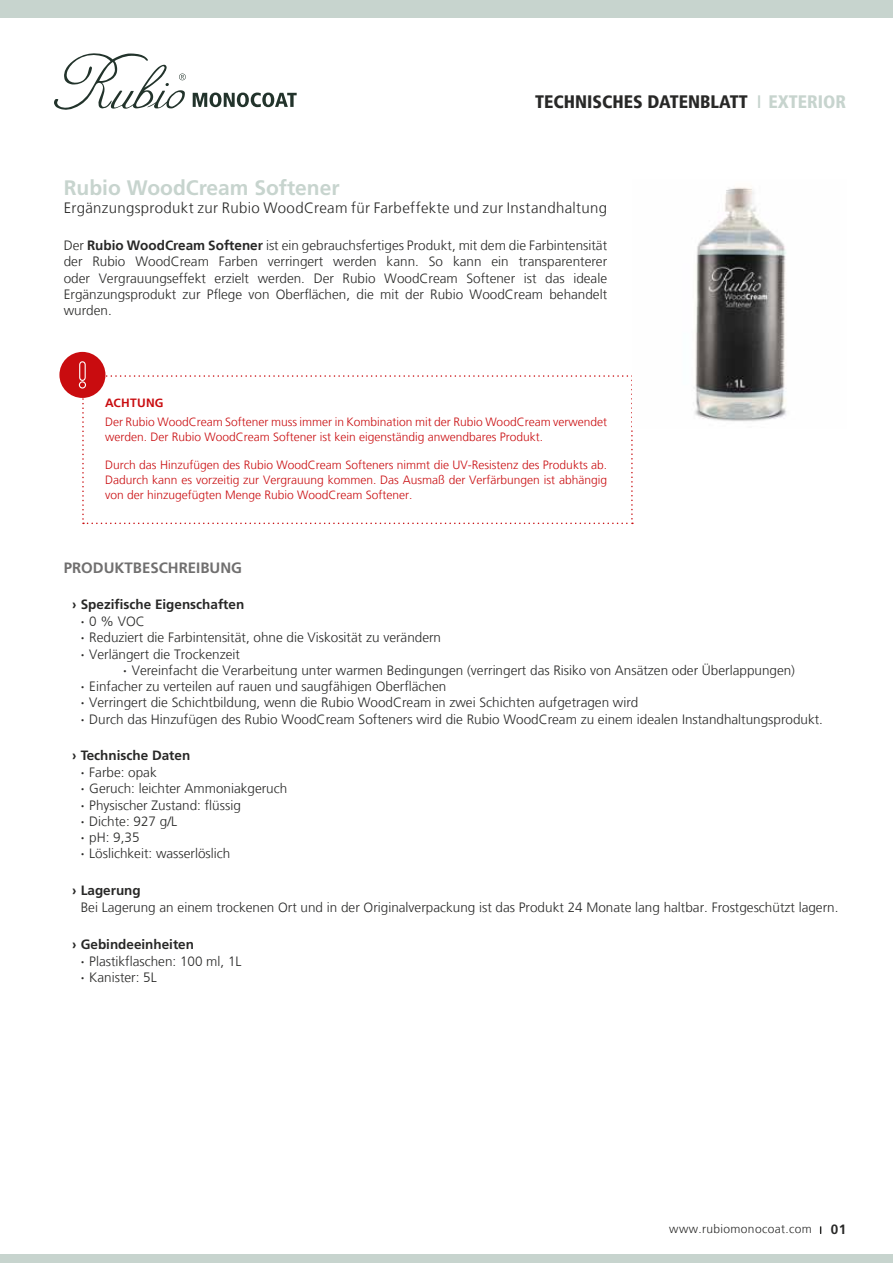
<style>
.page{position:relative;width:893px;height:1263px;background:#fff}
.page>*{position:absolute;margin:0;border:0;box-sizing:border-box;transform-origin:0 0}
.t1{font:700 21px "Frutiger LT Std";color:#c7d4ce}
.t2{font:900 condensed 18px "Frutiger 77";color:#282827}
.t3{font:300 15px "Frutiger LT";letter-spacing:.02em;color:#282827}
.t4{font:700 15px "Frutiger LT Std";color:#706f6f}
.t5{font:300 13.5px/16.2px "Frutiger LT";color:#282827}
.t6{font:700 13.5px "Frutiger LT Std";color:#282827}
.t7{font:300 12px/15px "Frutiger LT";color:#c90c0f}
.t8{font:300 12px "Frutiger LT";letter-spacing:.03em;color:#282827}
.t9{font:700 12px "Frutiger LT";letter-spacing:.02em;color:#c90c0f}
.s1{color:#c7d4ce}
.s2{font-weight:700}
.s3{font-family:"Frutiger LT Std";font-weight:700;font-size:9.15px}
.s4{font-family:"Frutiger LT Std";font-weight:700;font-size:13.5px}
</style>
<div class="page">
<div style="left:59px;top:352px;width:46px;height:46px;background:#c90c0f;border-radius:50%"></div>
<svg style="left:78px;top:361px;width:555px;height:163px"></svg>
<svg style="left:54px;top:53px;width:132px;height:57px"></svg>
<svg style="left:193px;top:93px;width:104px;height:14px"></svg>
<div style="left:0;top:0;width:893px;height:18px;background:#c7d4ce"></div>
<div style="left:0;top:1254px;width:893px;height:9px;background:#c7d4ce"></div>
<img style="left:694px;top:187px;width:93px;height:235px">
<h2 class="t2" style="left:535px;top:91px;width:312px">TECHNISCHES DATENBLATT <span class="s1">I EXTERIOR</span></h2>
<h1 class="t1" style="left:64px;top:175px;width:277px">Rubio WoodCream Softener</h1>
<p class="t3" style="left:64px;top:199px;width:545px">Ergänzungsprodukt zur Rubio WoodCream für Farbeffekte und zur Instandhaltung</p>
<p class="t5" style="left:64px;top:238px;width:545px;text-align:justify">Der <span class="s2">Rubio WoodCream Softener</span> ist ein gebrauchsfertiges Produkt, mit dem die Farbintensität der Rubio WoodCream Farben verringert werden kann. So kann ein transparenterer oder Vergrauungseffekt erzielt werden. Der Rubio WoodCream Softener ist das ideale Ergänzungsprodukt zur Pflege von Oberflächen, die mit der Rubio WoodCream behandelt wurden.</p>
<p class="t9" style="left:105px;top:396px;width:60px">ACHTUNG</p>
<p class="t7" style="left:105px;top:415px;width:504px">Der Rubio WoodCream Softener muss immer in Kombination mit der Rubio WoodCream verwendet werden. Der Rubio WoodCream Softener ist kein eigenständig anwendbares Produkt.</p>
<p class="t7" style="left:105px;top:458px;width:504px;text-align:justify">Durch das Hinzufügen des Rubio WoodCream Softeners nimmt die UV-Resistenz des Produkts ab.<br>Dadurch kann es vorzeitig zur Vergrauung kommen. Das Ausmaß der Verfärbungen ist abhängig von der hinzugefügten Menge Rubio WoodCream Softener.</p>
<p class="t4" style="left:64px;top:559px;width:180px">PRODUKTBESCHREIBUNG</p>
<p class="t6" style="left:72px;top:597px;width:174px">› Spezifische Eigenschaften</p>
<p class="t5" style="left:81px;top:614px;width:362px"><span class="s2">·</span> 0 % VOC<br><span class="s2">·</span> Reduziert die Farbintensität, ohne die Viskosität zu verändern <span class="s2">·</span> Verlängert die Trockenzeit</p>
<p class="t5" style="left:81px;top:662px;width:744px;text-indent:43px"><span class="s2">·</span> Vereinfacht die Verarbeitung unter warmen Bedingungen (verringert das Risiko von Ansätzen oder Überlappungen)<br><span class="s2">·</span> Einfacher zu verteilen auf rauen und saugfähigen Oberflächen<br><span class="s2">·</span> Verringert die Schichtbildung, wenn die Rubio WoodCream in zwei Schichten aufgetragen wird<br><span class="s2">·</span> Durch das Hinzufügen des Rubio WoodCream Softeners wird die Rubio WoodCream zu einem idealen Instandhaltungsprodukt.</p>
<p class="t6" style="left:72px;top:747px;width:120px">› Technische Daten</p>
<p class="t5" style="left:81px;top:765px;width:208px"><span class="s2">·</span> Farbe: opak<br><span class="s2">·</span> Geruch: leichter Ammoniakgeruch <span class="s2">·</span> Physischer Zustand: flüssig<br><span class="s2">·</span> Dichte: 927 g/L<br><span class="s2">·</span> pH: 9,35<br><span class="s2">·</span> Löslichkeit: wasserlöslich</p>
<p class="t6" style="left:72px;top:882px;width:70px">› Lagerung</p>
<p class="t5" style="left:81px;top:899px;width:759px">Bei Lagerung an einem trockenen Ort und in der Originalverpackung ist das Produkt 24 Monate lang haltbar. Frostgeschützt lagern.</p>
<p class="t6" style="left:72px;top:936px;width:123px">› Gebindeeinheiten</p>
<p class="t5" style="left:81px;top:953px;width:162px"><span class="s2">·</span> Plastikflaschen: 100 ml, 1L <span class="s2">·</span> Kanister: 5L</p>
<p class="t8" style="left:669px;top:1222px;width:178px">www.rubiomonocoat.com <span class="s3">I</span> <span class="s4">01</span></p>
</div>
